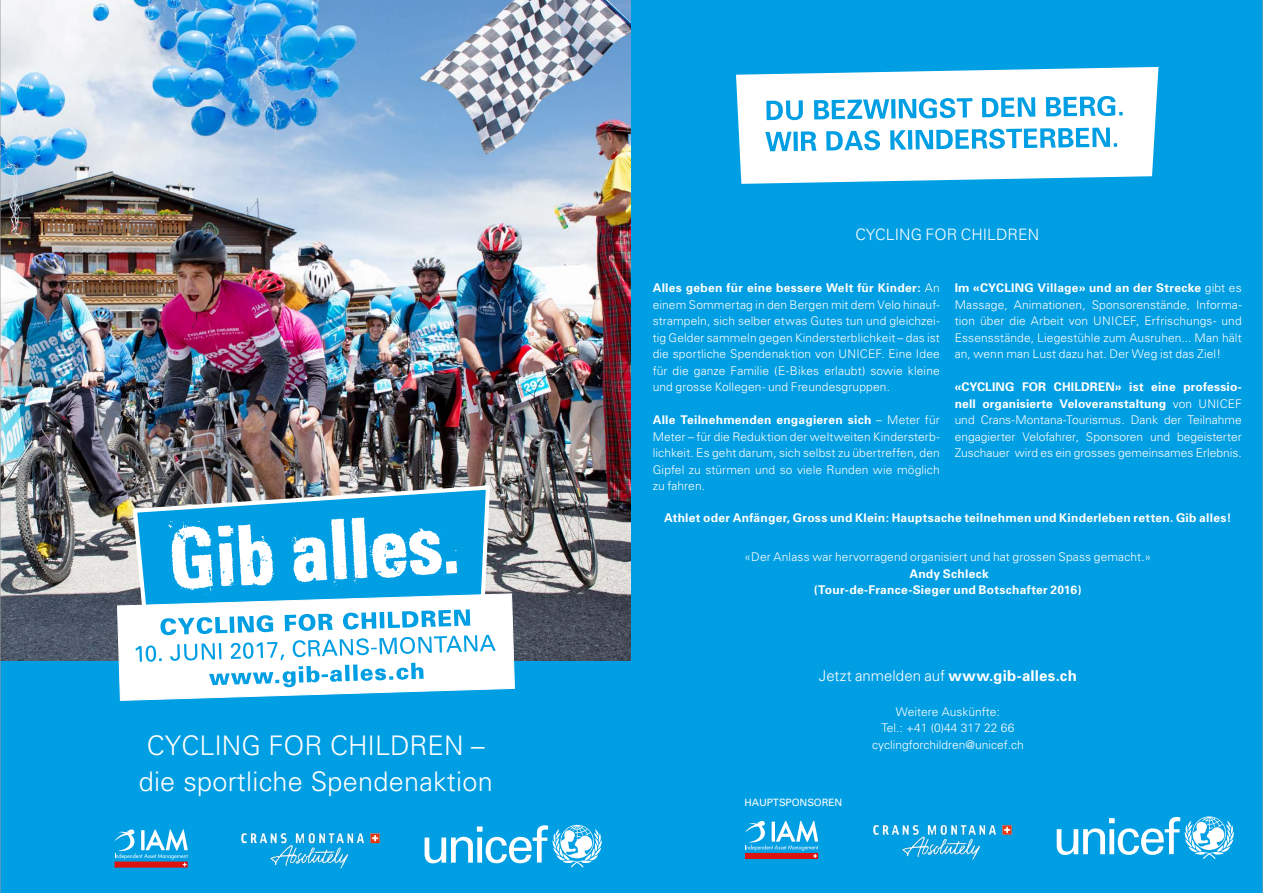
<style>
.page{position:relative;width:1263px;height:893px;background:#fff}
.page>*{position:absolute;margin:0;border:0;box-sizing:border-box;transform-origin:0 0}
.t1{font:300 27px/36px "Univers";letter-spacing:.01em;color:#fff;text-align:center}
.t2{font:300 15.75px "Univers";letter-spacing:.005em;color:#fff}
.t3{font:300 15px "Univers";color:#fff}
.t4{font:300 12px/16.5px "Univers";letter-spacing:.005em;color:#fff;text-align:justify}
.t5{font:700 12px/16.5px "Univers";letter-spacing:.02em;color:#fff;text-align:center}
.t6{font:10.2px "Univers";letter-spacing:-.01em;color:#fff}
.s1{font-weight:700}
</style>
<div class="page">
<img style="left:1px;top:0;width:630px;height:661px">
<div style="left:0;top:661px;width:631px;height:232px;background:#009ee3"></div>
<svg style="left:425px;top:825px;width:177px;height:42px"></svg>
<hr style="left:0;top:0;width:1px;height:893px;background:#9c9c9d">
<img style="left:241px;top:832px;width:140px;height:37px">
<img style="left:131px;top:483px;width:361px;height:5px">
<svg style="left:117px;top:488px;width:398px;height:213px"></svg>
<div style="left:114px;top:861px;width:74px;height:7px;background:#dc130e"></div>
<svg style="left:114px;top:829px;width:74px;height:37px"></svg>
<div style="left:631px;top:0;width:632px;height:893px;background:#009ee3"></div>
<svg style="left:1057px;top:816px;width:177px;height:43px"></svg>
<img style="left:873px;top:824px;width:140px;height:36px">
<svg style="left:736px;top:67px;width:422px;height:117px;fill:#fff"></svg>
<hr style="left:1262px;top:0;width:1px;height:893px;background:#9c9c9d">
<div style="left:745px;top:853px;width:73px;height:6px;background:#dc130e"></div>
<svg style="left:744px;top:821px;width:74px;height:37px"></svg>
<h1 class="t1" style="left:139px;top:727px;width:355px">CYCLING FOR CHILDREN – die sportliche Spendenaktion</h1>
<h2 class="t2" style="left:855px;top:225px;width:185px">CYCLING FOR CHILDREN</h2>
<p class="t4" style="left:653px;top:280px;width:289px"><span class="s1">Alles geben für eine bessere Welt für Kinder:</span> An einem Sommertag in den Bergen mit dem Velo hinauf&shy;strampeln, sich selber etwas Gutes tun und gleichzei&shy;tig Gelder sammeln gegen Kindersterblichkeit – das ist die sportliche Spendenaktion von UNICEF. Eine Idee für die ganze Familie (E-Bikes erlaubt) sowie kleine und grosse Kollegen- und Freundesgruppen.</p>
<p class="t4" style="left:653px;top:412px;width:289px"><span class="s1">Alle Teilnehmenden engagieren sich</span> – Meter für Meter – für die Reduktion der weltweiten Kindersterb&shy;lichkeit. Es geht darum, sich selbst zu übertreffen, den Gipfel zu stürmen und so viele Runden wie möglich zu fahren.</p>
<p class="t4" style="left:955px;top:280px;width:289px"><span class="s1">Im «CYCLING Village» und an der Strecke</span> gibt es Massage, Animationen, Sponsorenstände, Informa&shy;tion über die Arbeit von UNICEF, Erfrischungs- und Essensstände, Liegestühle zum Ausruhen... Man hält an, wenn man Lust dazu hat. Der Weg ist das Ziel!</p>
<p class="t4" style="left:955px;top:379px;width:289px"><span class="s1">«CYCLING FOR CHILDREN» ist eine professio&shy;nell organisierte Veloveranstaltung</span> von UNICEF und Crans-Montana-Tourismus. Dank der Teilnahme engagierter Velofahrer, Sponsoren und begeisterter Zuschauer wird es ein grosses gemeinsames Erlebnis.</p>
<p class="t5" style="left:664px;top:509px;width:569px">Athlet oder Anfänger, Gross und Klein: Hauptsache teilnehmen und Kinderleben retten. Gib alles!</p>
<p class="t4" style="left:745px;top:549px;width:408px">«Der Anlass war hervorragend organisiert und hat grossen Spass gemacht.»</p>
<p class="t5" style="left:814px;top:565px;width:269px">Andy Schleck<br>(Tour-de-France-Sieger und Botschafter 2016)</p>
<p class="t3" style="left:819px;top:667px;width:260px">Jetzt anmelden auf <span class="s1">www.gib-alles.ch</span></p>
<p class="t4" style="left:872px;top:703px;width:153px;text-align:center">Weitere Auskünfte:<br>Tel.: +41 (0)44 317 22 66 cyclingforchildren@unicef.ch</p>
<p class="t6" style="left:744px;top:796px;width:99px">HAUPTSPONSOREN</p>
</div>
